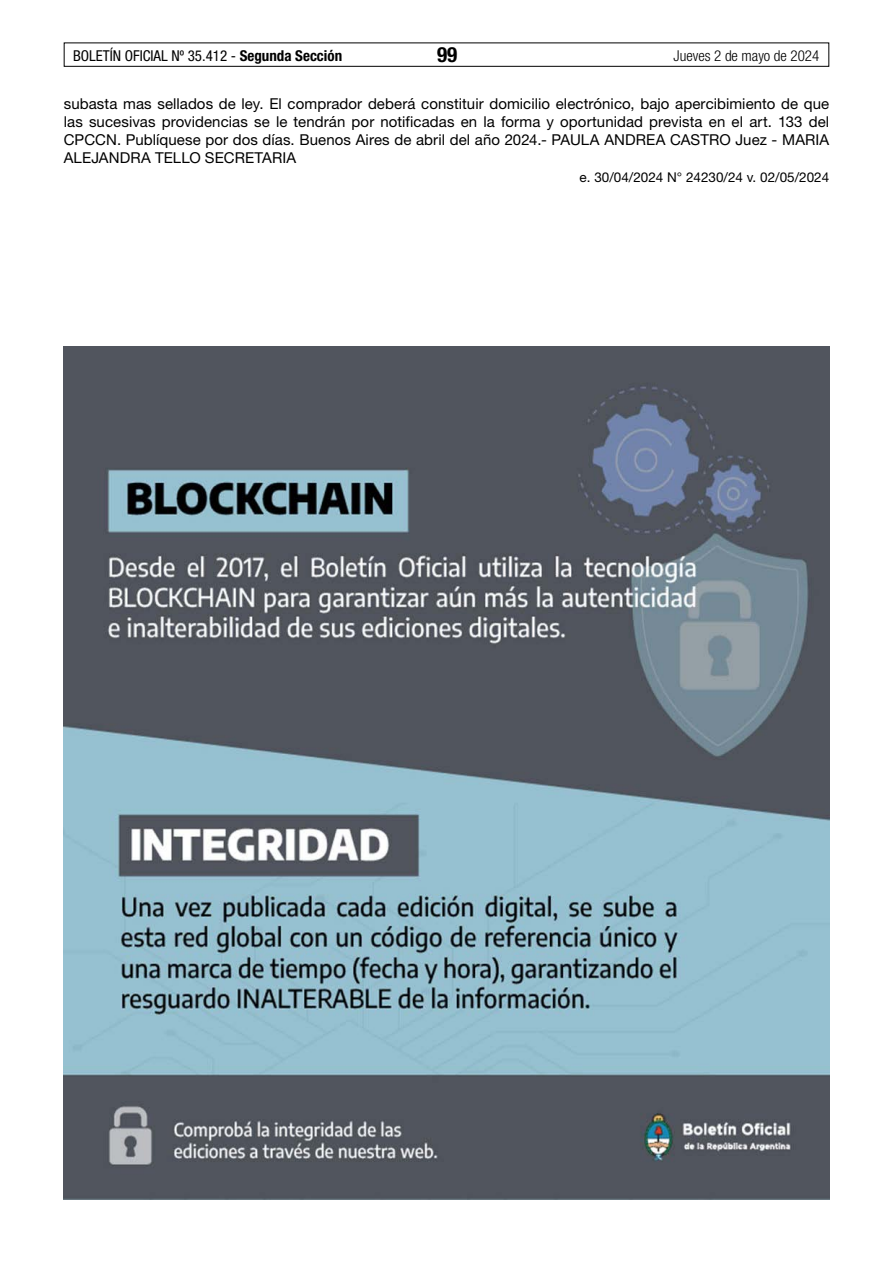
<style>
.page{position:relative;width:893px;height:1263px;background:#fff}
.page>*{position:absolute;margin:0;border:0;box-sizing:border-box;transform-origin:0 0}
.t1{font:700 condensed 21px "Helvetica Neue LT Std";color:#000}
.t2{font:15px/18px "Helvetica Neue LT Std";letter-spacing:.005em;color:#000;text-align:justify}
.t3{font:condensed 15px "Helvetica Neue LT Std";color:#000}
.t4{font:300 condensed 15px "Helvetica Neue LT Std";color:#000}
.t5{font:13.5px "Helvetica Neue LT Std";color:#000}
.s1{font-weight:700}
</style>
<div class="page">
<div style="left:64px;top:43px;width:765px;height:24px;border:1px solid #000"></div>
<img style="left:64px;top:347px;width:765px;height:852px">
<p class="t3" style="left:73px;top:47px;width:271px">BOLETÍN OFICIAL Nº 35.412 - <span class="s1">Segunda Sección</span></p>
<h1 class="t1" style="left:437px;top:42px;width:22px">99</h1>
<p class="t4" style="left:674px;top:47px;width:147px">Jueves 2 de mayo de 2024</p>
<p class="t2" style="left:64px;top:94px;width:767px">subasta mas sellados de ley. El comprador deberá constituir domicilio electrónico, bajo apercibimiento de que las sucesivas providencias se le tendrán por notificadas en la forma y oportunidad prevista en el art. 133 del CPCCN. Publíquese por dos días. Buenos Aires de abril del año 2024.- PAULA ANDREA CASTRO Juez - MARIA ALEJANDRA TELLO SECRETARIA</p>
<p class="t5" style="left:580px;top:169px;width:251px">e. 30/04/2024 N° 24230/24 v. 02/05/2024</p>
</div>
